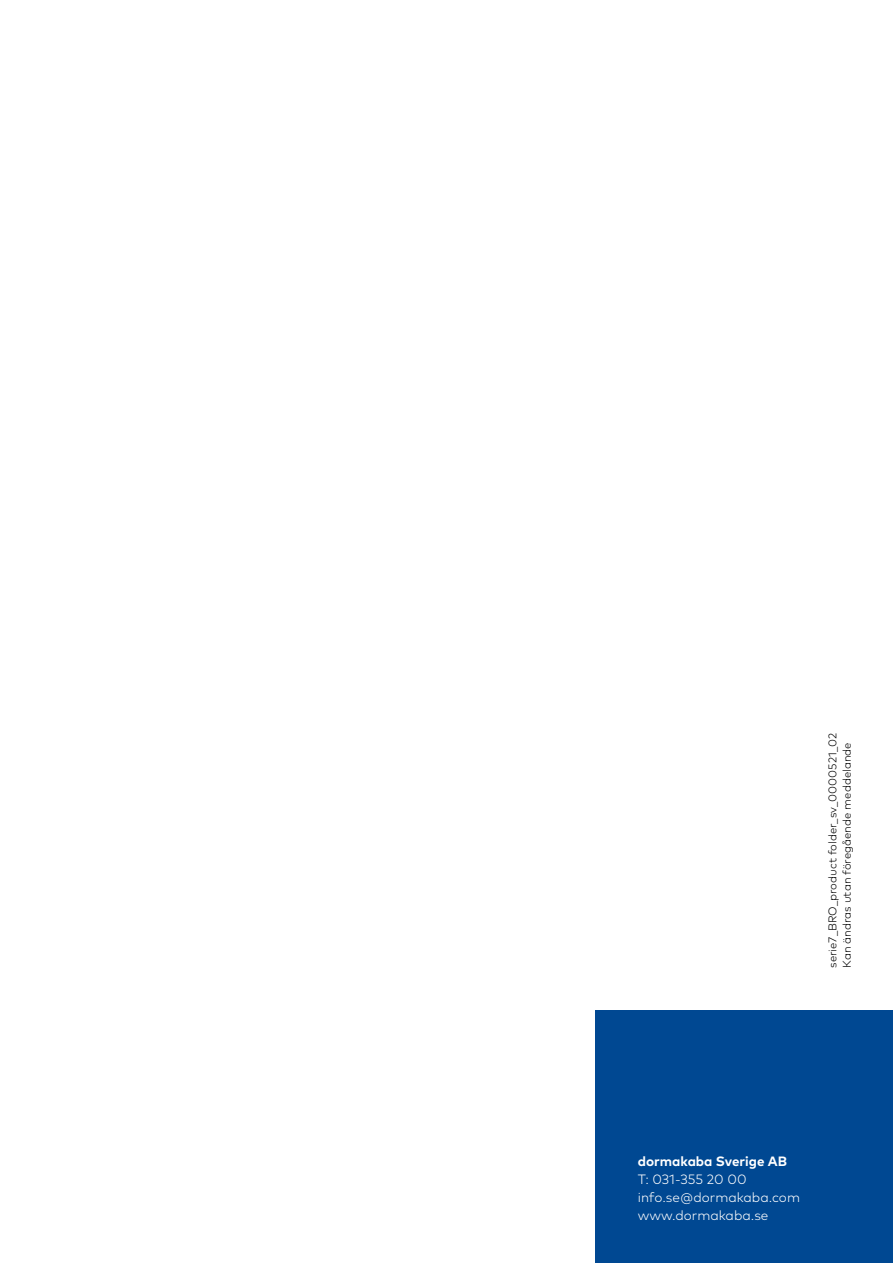
<style>
.page{position:relative;width:893px;height:1263px;background:#fff}
.page>*{position:absolute;margin:0;border:0;box-sizing:border-box;transform-origin:0 0}
.Descriptor_9pt_12pt{font:300 13.5px "Mark Pro";color:#fff}
.Descriptor_9pt_12pt-2{font:700 13.5px "Mark Pro";color:#fff}
.Descriptor_7_5pt_9_5{font:300 11.25px "Mark Pro";color:#000}
</style>
<div class="page">
<div style="left:595px;top:1010px;width:298px;height:253px;background:#004892"></div>
<p class="Descriptor_7_5pt_9_5" style="left:824px;top:968px;width:236px;rotate:-90deg">serie7_BRO_product folder_sv_0000521_02</p>
<p class="Descriptor_7_5pt_9_5" style="left:838px;top:968px;width:227px;rotate:-90deg">Kan ändras utan föregående meddelande</p>
<p class="Descriptor_9pt_12pt-2" style="left:638px;top:1151px;width:151px">dormakaba Sverige AB</p>
<p class="Descriptor_9pt_12pt" style="left:638px;top:1169px;width:110px">T: 031-355 20 00</p>
<p class="Descriptor_9pt_12pt" style="left:638px;top:1187px;width:164px">info.se@dormakaba.com</p>
<p class="Descriptor_9pt_12pt" style="left:638px;top:1205px;width:132px">www.dormakaba.se</p>
</div>
